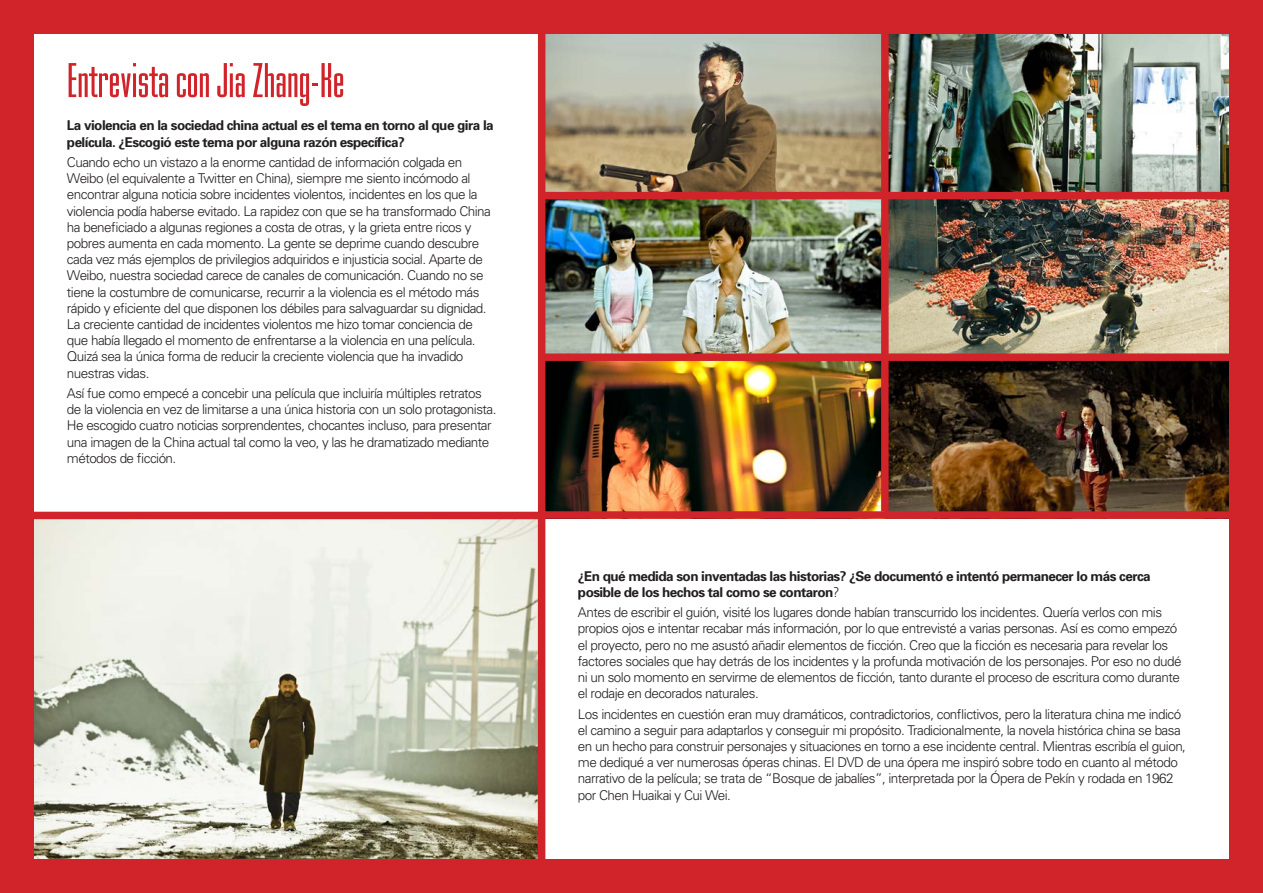
<style>
.page{position:relative;width:1263px;height:893px;background:#d1232a}
.page>*{position:absolute;margin:0;border:0;box-sizing:border-box;transform-origin:0 0}
.titulo{font:51px "Mekanik Plain";color:#d1232a}
.texto{font:300 13.5px/16.2px "Univers";letter-spacing:-.04em;color:#231f20}
.texto-2{font:700 13.5px/16.2px "Univers";letter-spacing:-.04em;color:#231f20}
.s1{font-weight:300}
</style>
<div class="page">
<div style="left:34px;top:34px;width:1195px;height:825px;background:#fff"></div>
<img style="left:547px;top:34px;width:682px;height:476px">
<img style="left:34px;top:521px;width:502px;height:338px">
<div style="left:538px;top:7px;width:708px;height:512px;border:8px solid #d1232a"></div>
<div style="left:21px;top:512px;width:524px;height:367px;border:8px solid #d1232a"></div>
<div style="left:542px;top:192px;width:704px;height:7px;background:#d1232a"></div>
<div style="left:542px;top:353px;width:704px;height:8px;background:#d1232a"></div>
<div style="left:881px;top:21px;width:8px;height:491px;background:#d1232a"></div>
<p class="titulo" style="left:67px;top:50px;width:279px">Entrevista con Jia Zhang-Ke</p>
<p class="texto-2" style="left:67px;top:117px;width:428px">La violencia en la sociedad china actual es el tema en torno al que gira la película. ¿Escogió este tema por alguna razón específica?</p>
<p class="texto" style="left:67px;top:154px;width:425px">Cuando echo un vistazo a la enorme cantidad de información colgada en Weibo (el equivalente a Twitter en China), siempre me siento incómodo al encontrar alguna noticia sobre incidentes violentos, incidentes en los que la violencia podía haberse evitado. La rapidez con que se ha transformado China ha beneficiado a algunas regiones a costa de otras, y la grieta entre ricos y pobres aumenta en cada momento. La gente se deprime cuando descubre cada vez más ejemplos de privilegios adquiridos e injusticia social. Aparte de Weibo, nuestra sociedad carece de canales de comunicación. Cuando no se tiene la costumbre de comunicarse, recurrir a la violencia es el método más rápido y eficiente del que disponen los débiles para salvaguardar su dignidad.<br>La creciente cantidad de incidentes violentos me hizo tomar conciencia de que había llegado el momento de enfrentarse a la violencia en una película.<br>Quizá sea la única forma de reducir la creciente violencia que ha invadido nuestras vidas.</p>
<p class="texto" style="left:67px;top:385px;width:431px">Así fue como empecé a concebir una película que incluiría múltiples retratos de la violencia en vez de limitarse a una única historia con un solo protagonista.<br>He escogido cuatro noticias sorprendentes, chocantes incluso, para presentar una imagen de la China actual tal como la veo, y las he dramatizado mediante métodos de ficción.</p>
<p class="texto-2" style="left:578px;top:568px;width:574px">¿En qué medida son inventadas las historias? ¿Se documentó e intentó permanecer lo más cerca posible de los hechos tal como se contaron<span class="s1">?</span></p>
<p class="texto" style="left:578px;top:604px;width:605px">Antes de escribir el guión, visité los lugares donde habían transcurrido los incidentes. Quería verlos con mis propios ojos e intentar recabar más información, por lo que entrevisté a varias personas. Así es como empezó el proyecto, pero no me asustó añadir elementos de ficción. Creo que la ficción es necesaria para revelar los factores sociales que hay detrás de los incidentes y la profunda motivación de los personajes. Por eso no dudé ni un solo momento en servirme de elementos de ficción, tanto durante el proceso de escritura como durante el rodaje en decorados naturales.</p>
<p class="texto" style="left:578px;top:706px;width:609px">Los incidentes en cuestión eran muy dramáticos, contradictorios, conflictivos, pero la literatura china me indicó el camino a seguir para adaptarlos y conseguir mi propósito. Tradicionalmente, la novela histórica china se basa en un hecho para construir personajes y situaciones en torno a ese incidente central. Mientras escribía el guion, me dediqué a ver numerosas óperas chinas. El DVD de una ópera me inspiró sobre todo en cuanto al método narrativo de la película; se trata de “Bosque de jabalíes”, interpretada por la Ópera de Pekín y rodada en 1962 por Chen Huaikai y Cui Wei.</p>
</div>
